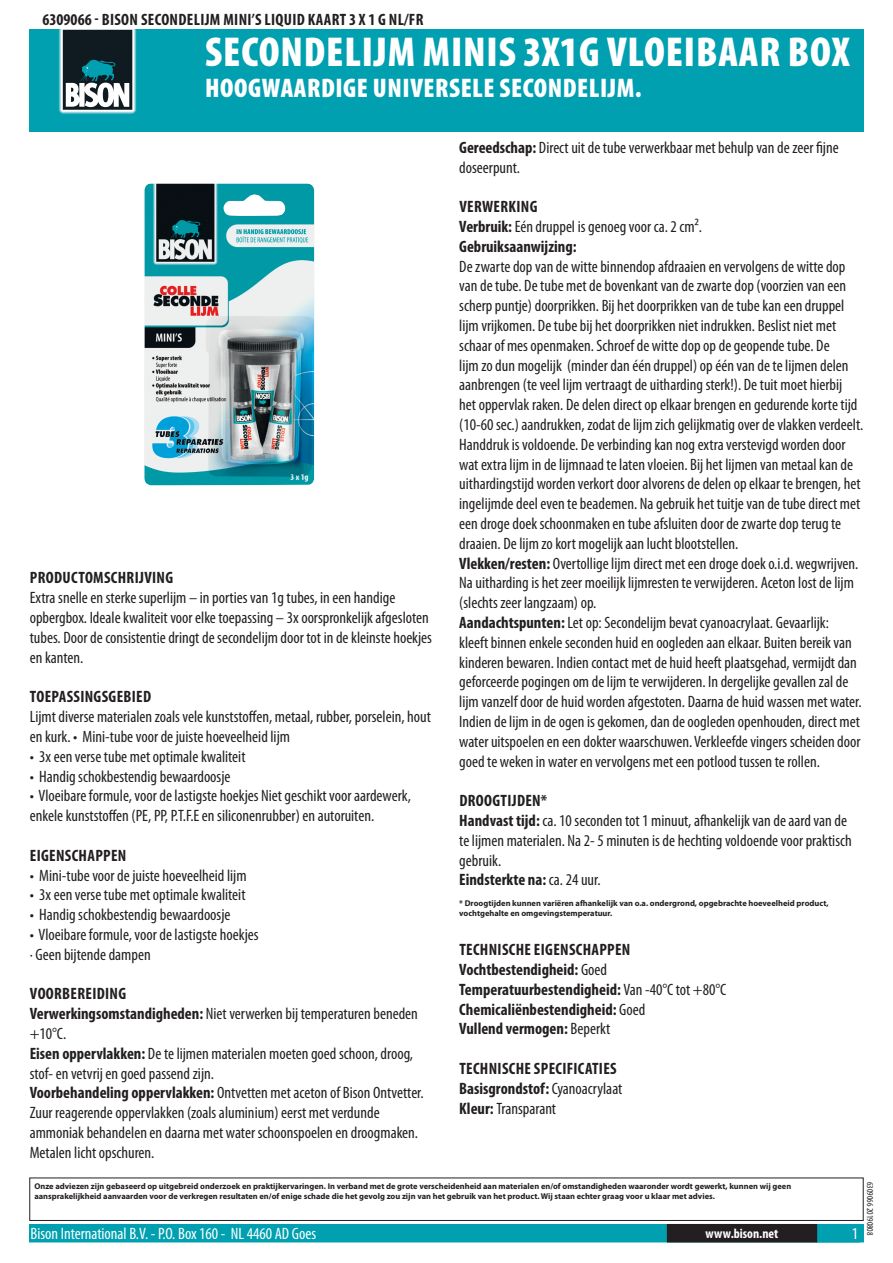
<style>
.page{position:relative;width:893px;height:1263px;background:#fff}
.page>*{position:absolute;margin:0;border:0;box-sizing:border-box;transform-origin:0 0}
.t1{font:900 condensed 42px "Myriad Pro";letter-spacing:.02em;color:#fff}
.t2{font:900 condensed 27px "Myriad Pro";letter-spacing:.02em;color:#fff}
.t3{font:condensed 16.5px/19.8px "Myriad Pro";color:#231f20}
.t4{font:700 condensed 16.5px/19.8px "Myriad Pro";letter-spacing:.02em;color:#231f20}
.t5{font:condensed 16.5px "Myriad Pro";color:#fff}
.t6{font:700 condensed 13.5px "Myriad Pro";color:#fff}
.t7{font:condensed 9px "Myriad Pro";color:#231f20}
.t8{font:700 8.4px/10.1px "Myriad Pro";color:#231f20}
.s1{font-weight:700}
.s2{font-weight:400}
</style>
<div class="page">
<div style="left:30px;top:1225px;width:833px;height:17px;background:#00a0b0"></div>
<div style="left:29px;top:1224px;width:835px;height:18px;border:2px solid #00a0b0"></div>
<div style="left:816px;top:1224px;width:44px;height:18px;border:2px solid #00a0b0"></div>
<div style="left:668px;top:1225px;width:148px;height:17px;background:#231f20"></div>
<div style="left:667px;top:1224px;width:150px;height:18px;border:2px solid #231f20"></div>
<div style="left:29px;top:1177px;width:835px;height:44px;border:1px solid #231f20"></div>
<div style="left:30px;top:30px;width:834px;height:102px;background:#00a0b0"></div>
<svg style="left:59px;top:30px;width:78px;height:84px;background:#516970"></svg>
<img style="left:144px;top:184px;width:170px;height:301px">
<p class="t4" style="left:43px;top:9px;width:381px">6309066 - Bison Secondelijm Mini’s Liquid Kaart 3 x 1 g NL/FR</p>
<h1 class="t1" style="left:205px;top:25px;width:237px">SECONDELIJM MINIS</h1>
<h1 class="t1" style="left:523px;top:25px;width:328px">3X1G VLOEIBAAR BOX</h1>
<h2 class="t2" style="left:205px;top:70px;width:438px">HOOGWAARDIGE UNIVERSELE SECONDELIJM.</h2>
<p class="t4" style="left:30px;top:568px;width:145px">Productomschrijving</p>
<p class="t3" style="left:30px;top:588px;width:404px">Extra snelle en sterke superlijm – in porties van 1g tubes, in een handige opbergbox. Ideale kwaliteit voor elke toepassing – 3x oorspronkelijk afgesloten tubes. Door de consistentie dringt de secondelijm door tot in de kleinste hoekjes en kanten.</p>
<p class="t4" style="left:30px;top:686px;width:123px">Toepassingsgebied</p>
<p class="t3" style="left:30px;top:706px;width:403px">Lijmt diverse materialen zoals vele kunststoffen, metaal, rubber, porselein, hout en kurk. • Mini-tube voor de juiste hoeveelheid lijm</p>
<p class="t3" style="left:30px;top:746px;width:217px">• 3x een verse tube met optimale kwaliteit</p>
<p class="t3" style="left:30px;top:766px;width:202px">• Handig schokbestendig bewaardoosje</p>
<p class="t3" style="left:30px;top:786px;width:383px">• Vloeibare formule, voor de lastigste hoekjes Niet geschikt voor aardewerk, enkele kunststoffen (PE, PP, P.T.F.E en siliconenrubber) en autoruiten.</p>
<p class="t4" style="left:30px;top:845px;width:98px">Eigenschappen</p>
<p class="t3" style="left:30px;top:865px;width:218px">• Mini-tube voor de juiste hoeveelheid lijm</p>
<p class="t3" style="left:30px;top:885px;width:217px">• 3x een verse tube met optimale kwaliteit</p>
<p class="t3" style="left:30px;top:904px;width:202px">• Handig schokbestendig bewaardoosje</p>
<p class="t3" style="left:30px;top:924px;width:230px">• Vloeibare formule, voor de lastigste hoekjes · Geen bijtende dampen</p>
<p class="t3" style="left:30px;top:984px;width:395px"><span class="s1">Voorbereiding<br>Verwerkingsomstandigheden:</span> Niet verwerken bij temperaturen beneden +10°C.<br><span class="s1">Eisen oppervlakken:</span> De te lijmen materialen moeten goed schoon, droog, stof- en vetvrij en goed passend zijn.<br><span class="s1">Voorbehandeling oppervlakken:</span> Ontvetten met aceton of Bison Ontvetter.<br>Zuur reagerende oppervlakken (zoals aluminium) eerst met verdunde ammoniak behandelen en daarna met water schoonspoelen en droogmaken.<br>Metalen licht opschuren.</p>
<p class="t3" style="left:459px;top:137px;width:381px"><span class="s1">Gereedschap:</span> Direct uit de tube verwerkbaar met behulp van de zeer fijne doseerpunt.</p>
<p class="t4" style="left:459px;top:196px;width:244px">Verwerking<br>Verbruik: <span class="s2">Eén druppel is genoeg voor ca. 2 cm².<br></span>Gebruiksaanwijzing:</p>
<p class="t3" style="left:459px;top:256px;width:405px">De zwarte dop van de witte binnendop afdraaien en vervolgens de witte dop van de tube. De tube met de bovenkant van de zwarte dop (voorzien van een scherp puntje) doorprikken. Bij het doorprikken van de tube kan een druppel lijm vrijkomen. De tube bij het doorprikken niet indrukken. Beslist niet met schaar of mes openmaken. Schroef de witte dop op de geopende tube. De<br>lijm zo dun mogelijk (minder dan één druppel) op één van de te lijmen delen aanbrengen (te veel lijm vertraagt de uitharding sterk!). De tuit moet hierbij het oppervlak raken. De delen direct op elkaar brengen en gedurende korte tijd (10-60 sec.) aandrukken, zodat de lijm zich gelijkmatig over de vlakken verdeelt.<br>Handdruk is voldoende. De verbinding kan nog extra verstevigd worden door wat extra lijm in de lijmnaad te laten vloeien. Bij het lijmen van metaal kan de uithardingstijd worden verkort door alvorens de delen op elkaar te brengen, het ingelijmde deel even te beademen. Na gebruik het tuitje van de tube direct met een droge doek schoonmaken en tube afsluiten door de zwarte dop terug te draaien. De lijm zo kort mogelijk aan lucht blootstellen.<br><span class="s1">Vlekken/resten:</span> Overtollige lijm direct met een droge doek o.i.d. wegwrijven.<br>Na uitharding is het zeer moeilijk lijmresten te verwijderen. Aceton lost de lijm (slechts zeer langzaam) op.<br><span class="s1">Aandachtspunten:</span> Let op: Secondelijm bevat cyanoacrylaat. Gevaarlijk:<br>kleeft binnen enkele seconden huid en oogleden aan elkaar. Buiten bereik van kinderen bewaren. Indien contact met de huid heeft plaatsgehad, vermijdt dan geforceerde pogingen om de lijm te verwijderen. In dergelijke gevallen zal de lijm vanzelf door de huid worden afgestoten. Daarna de huid wassen met water.<br>Indien de lijm in de ogen is gekomen, dan de oogleden openhouden, direct met water uitspoelen en een dokter waarschuwen. Verkleefde vingers scheiden door goed te weken in water en vervolgens met een potlood tussen te rollen.</p>
<p class="t3" style="left:459px;top:791px;width:394px"><span class="s1">Droogtijden*<br>Handvast tijd:</span> ca. 10 seconden tot 1 minuut, afhankelijk van de aard van de te lijmen materialen. Na 2- 5 minuten is de hechting voldoende voor praktisch gebruik.<br><span class="s1">Eindsterkte na:</span> ca. 24 uur.</p>
<p class="t8" style="left:459px;top:897px;width:371px">* Droogtijden kunnen variëren afhankelijk van o.a. ondergrond, opgebrachte hoeveelheid product, vochtgehalte en omgevingstemperatuur.</p>
<p class="t4" style="left:459px;top:939px;width:269px">Technische eigenschappen<br>Vochtbestendigheid: <span class="s2">Goed<br></span>Temperatuurbestendigheid: <span class="s2">Van -40°C tot +80°C<br></span>Chemicaliënbestendigheid: <span class="s2">Goed<br></span>Vullend vermogen: <span class="s2">Beperkt</span></p>
<p class="t4" style="left:459px;top:1058px;width:165px">Technische specificaties<br>Basisgrondstof: <span class="s2">Cyanoacrylaat<br></span>Kleur: <span class="s2">Transparant</span></p>
<p class="t8" style="left:34px;top:1181px;width:758px">Onze adviezen zijn gebaseerd op uitgebreid onderzoek en praktijkervaringen. In verband met de grote verscheidenheid aan materialen en/of omstandigheden waaronder wordt gewerkt, kunnen wij geen aansprakelijkheid aanvaarden voor de verkregen resultaten en/of enige schade die het gevolg zou zijn van het gebruik van het product. Wij staan echter graag voor u klaar met advies.</p>
<p class="t5" style="left:31px;top:1224px;width:287px">Bison International B.V. - P.O. Box 160 - NL 4460 AD Goes</p>
<p class="t6" style="left:706px;top:1225px;width:74px">www.bison.net</p>
<p class="t5" style="left:852px;top:1224px;width:8px">1</p>
<p class="t7" style="left:875px;top:1182px;width:55px;rotate:90deg">6309066 20190808</p>
</div>
